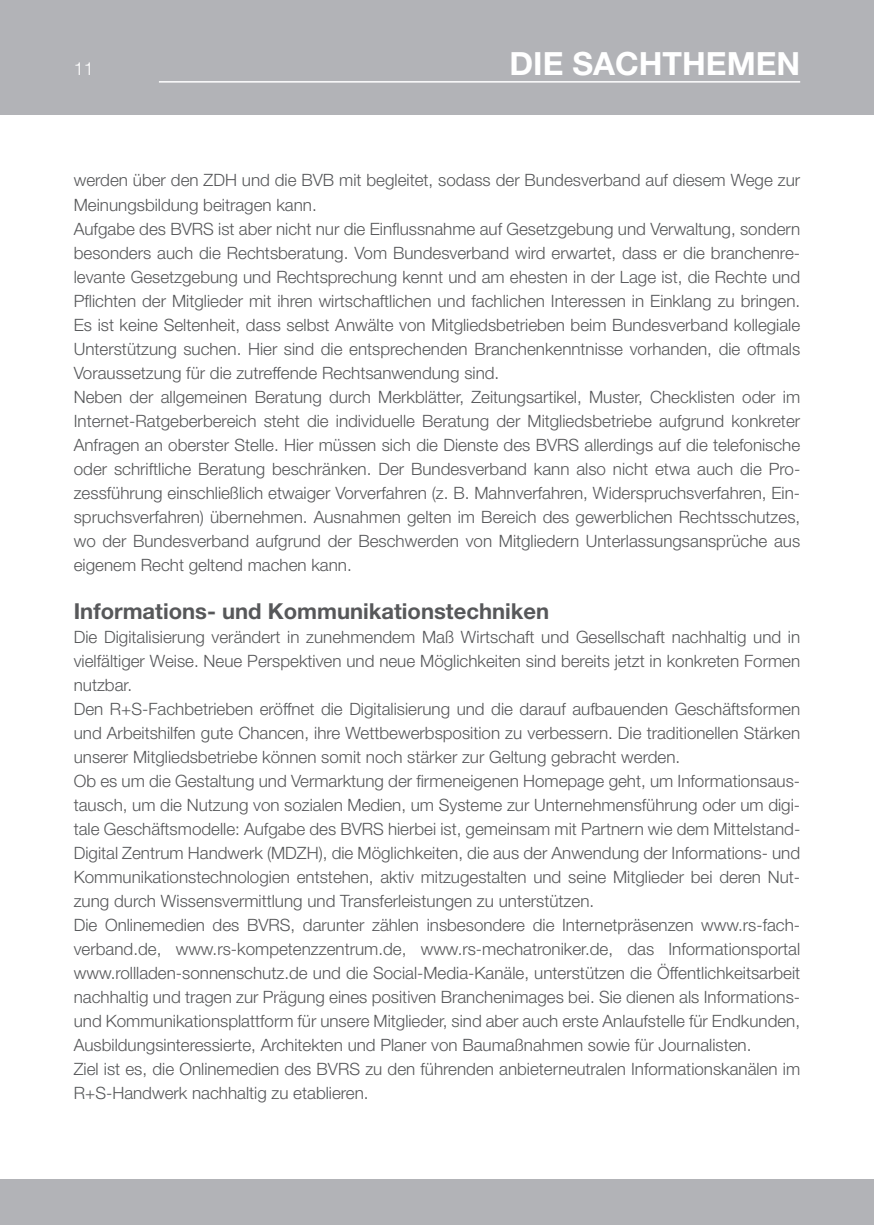
<style>
.page{position:relative;width:874px;height:1225px;background:#fff}
.page>*{position:absolute;margin:0;border:0;box-sizing:border-box;transform-origin:0 0}
.t1{font:700 32px "Helvetica Neue LT Pro";color:#fff}
.t2{font:700 22px "Helvetica Neue LT Pro";color:#57585a}
.t3{font:300 18px "Helvetica Neue LT Pro";color:#fff}
.t4{font:300 17px/24px "Helvetica Neue LT Pro";color:#57585a}
</style>
<div class="page">
<div style="left:0;top:0;width:17px;height:114px;background:#b2b3b7"></div>
<div style="left:17px;top:0;width:856px;height:114px;background:#b2b3b7"></div>
<div style="left:0;top:1179px;width:873px;height:46px;background:#b2b3b7"></div>
<hr style="left:159px;top:81px;width:640px;height:2px;background:#fff">
<p class="t3" style="left:74px;top:58px;width:22px">11</p>
<h1 class="t1" style="left:509px;top:44px;width:292px">Die Sachthemen</h1>
<p class="t4" style="left:74px;top:168px;width:727px">werden über den ZDH und die BVB mit begleitet, sodass der Bundesverband auf diesem Wege zur Meinungsbildung beitragen kann.<br>Aufgabe des BVRS ist aber nicht nur die Einflussnahme auf Gesetzgebung und Verwaltung, sondern besonders auch die Rechtsberatung. Vom Bundesverband wird erwartet, dass er die branchenre&shy;levante Gesetzgebung und Rechtsprechung kennt und am ehesten in der Lage ist, die Rechte und Pflichten der Mitglieder mit ihren wirtschaftlichen und fachlichen Interessen in Einklang zu bringen.<br>Es ist keine Seltenheit, dass selbst Anwälte von Mitgliedsbetrieben beim Bundesverband kollegiale Unterstützung suchen. Hier sind die entsprechenden Branchenkenntnisse vorhanden, die oftmals Voraussetzung für die zutreffende Rechtsanwendung sind.<br>Neben der allgemeinen Beratung durch Merkblätter, Zeitungsartikel, Muster, Checklisten oder im Internet-Ratgeberbereich steht die individuelle Beratung der Mitgliedsbetriebe aufgrund konkreter Anfragen an oberster Stelle. Hier müssen sich die Dienste des BVRS allerdings auf die telefonische oder schriftliche Beratung beschränken. Der Bundesverband kann also nicht etwa auch die Pro&shy;zessführung einschließlich etwaiger Vorverfahren (z. B. Mahnverfahren, Widerspruchsverfahren, Ein&shy;spruchsverfahren) übernehmen. Ausnahmen gelten im Bereich des gewerblichen Rechtsschutzes, wo der Bundesverband aufgrund der Beschwerden von Mitgliedern Unterlassungsansprüche aus eigenem Recht geltend machen kann.</p>
<p class="t2" style="left:74px;top:597px;width:476px">Informations- und Kommunikationstechniken</p>
<p class="t4" style="left:74px;top:624px;width:727px">Die Digitalisierung verändert in zunehmendem Maß Wirtschaft und Gesellschaft nachhaltig und in vielfältiger Weise. Neue Perspektiven und neue Möglichkeiten sind bereits jetzt in konkreten Formen nutzbar.<br>Den R+S-Fachbetrieben eröffnet die Digitalisierung und die darauf aufbauenden Geschäftsformen und Arbeitshilfen gute Chancen, ihre Wettbewerbsposition zu verbessern. Die traditionellen Stärken unserer Mitgliedsbetriebe können somit noch stärker zur Geltung gebracht werden.<br>Ob es um die Gestaltung und Vermarktung der firmeneigenen Homepage geht, um Informationsaus&shy;tausch, um die Nutzung von sozialen Medien, um Systeme zur Unternehmensführung oder um digi&shy;tale Geschäftsmodelle: Aufgabe des BVRS hierbei ist, gemeinsam mit Partnern wie dem Mittelstand-Digital Zentrum Handwerk (MDZH), die Möglichkeiten, die aus der Anwendung der Informations- und Kommunikationstechnologien entstehen, aktiv mitzugestalten und seine Mitglieder bei deren Nut&shy;zung durch Wissensvermittlung und Transferleistungen zu unterstützen.<br>Die Onlinemedien des BVRS, darunter zählen insbesondere die Internetpräsenzen www.rs-fach&shy;verband.de, www.rs-kompetenzzentrum.de, www.rs-mechatroniker.de, das Informationsportal www.rollladen-sonnenschutz.de und die Social-Media-Kanäle, unterstützen die Öffentlichkeitsarbeit nachhaltig und tragen zur Prägung eines positiven Branchenimages bei. Sie dienen als Informations&shy;und Kommunikationsplattform für unsere Mitglieder, sind aber auch erste Anlaufstelle für Endkunden, Ausbildungsinteressierte, Architekten und Planer von Baumaßnahmen sowie für Journalisten.<br>Ziel ist es, die Onlinemedien des BVRS zu den führenden anbieterneutralen Informationskanälen im R+S-Handwerk nachhaltig zu etablieren.</p>
</div>
